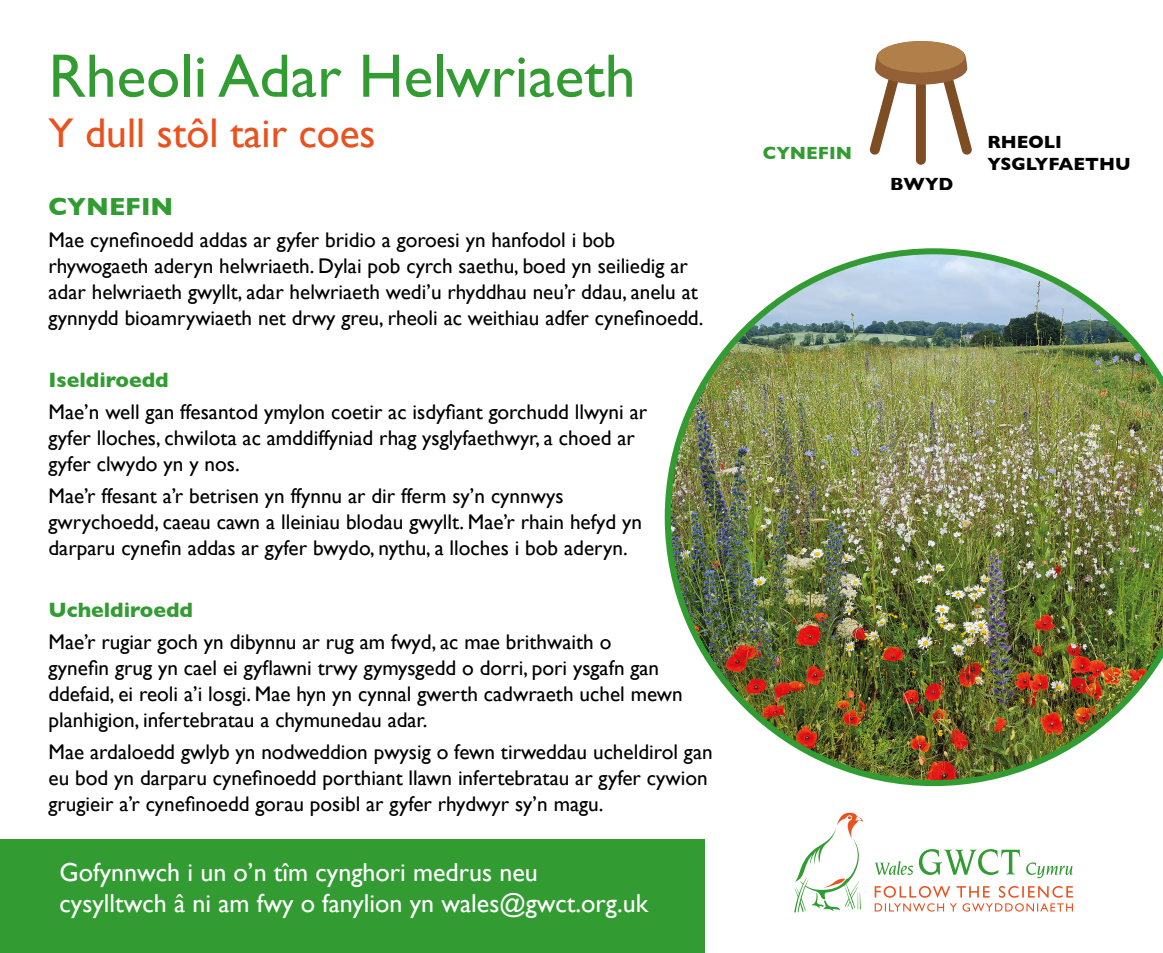
<style>
.page{position:relative;width:1163px;height:953px;background:#fff}
.page>*{position:absolute;margin:0;border:0;box-sizing:border-box;transform-origin:0 0}
.t1{font:61.64px "Gill Sans";color:#329c32}
.t2{font:41.48px "Gill Sans";color:#e9511d}
.t3{font:26px/31.2px "Gill Sans";color:#fff}
.t4{font:700 25.2px "Gill Sans";color:#329c32}
.t5{font:21.2px/26px "Gill Sans";color:#000}
.t6{font:700 21.2px "Gill Sans";color:#329c32}
.t7{font:700 18px "Gill Sans";color:#000}
.t8{font:700 18px "Gill Sans";color:#329c32}
</style>
<div class="page">
<div style="left:915px;top:78px;width:10px;height:87px;background:#7d4e24;border-radius:5px"></div>
<svg style="left:869px;top:41px;width:103px;height:114px"></svg>
<div style="left:877px;top:41px;width:87px;height:31px;background:#b17f4a;border-radius:50%"></div>
<svg style="left:794px;top:812px;width:68px;height:100px"></svg>
<svg style="left:874px;top:886px;width:198px;height:11px"></svg>
<svg style="left:874px;top:861px;width:38px;height:13px"></svg>
<svg style="left:874px;top:903px;width:198px;height:8px"></svg>
<svg style="left:918px;top:849px;width:154px;height:29px"></svg>
<img style="left:664px;top:248px;width:498px;height:538px">
<div style="left:0;top:839px;width:704px;height:113px;background:#329c32"></div>
<p class="t1" style="left:48px;top:40px;width:588px">Rheoli Adar Helwriaeth</p>
<p class="t2" style="left:48px;top:108px;width:328px">Y dull stôl tair coes</p>
<p class="t4" style="left:48px;top:187px;width:126px">CYNEFIN</p>
<p class="t5" style="left:48px;top:227px;width:656px">Mae cynefinoedd addas ar gyfer bridio a goroesi yn hanfodol i bob rhywogaeth aderyn helwriaeth. Dylai pob cyrch saethu, boed yn seiliedig ar adar helwriaeth gwyllt, adar helwriaeth wedi’u rhyddhau neu’r ddau, anelu at gynnydd bioamrywiaeth net drwy greu, rheoli ac weithiau adfer cynefinoedd.</p>
<p class="t6" style="left:48px;top:363px;width:122px">Iseldiroedd</p>
<p class="t5" style="left:48px;top:399px;width:600px">Mae’n well gan ffesantod ymylon coetir ac isdyfiant gorchudd llwyni ar gyfer lloches, chwilota ac amddiffyniad rhag ysglyfaethwyr, a choed ar gyfer clwydo yn y nos.</p>
<p class="t5" style="left:48px;top:482px;width:595px">Mae’r ffesant a’r betrisen yn ffynnu ar dir fferm sy’n cynnwys gwrychoedd, caeau cawn a lleiniau blodau gwyllt. Mae’r rhain hefyd yn darparu cynefin addas ar gyfer bwydo, nythu, a lloches i bob aderyn.</p>
<p class="t6" style="left:48px;top:593px;width:146px">Ucheldiroedd</p>
<p class="t5" style="left:48px;top:628px;width:635px">Mae’r rugiar goch yn dibynnu ar rug am fwyd, ac mae brithwaith o<br>gynefin grug yn cael ei gyflawni trwy gymysgedd o dorri, pori ysgafn gan ddefaid, ei reoli a’i losgi. Mae hyn yn cynnal gwerth cadwraeth uchel mewn planhigion, infertebratau a chymunedau adar.</p>
<p class="t5" style="left:48px;top:738px;width:665px">Mae ardaloedd gwlyb yn nodweddion pwysig o fewn tirweddau ucheldirol gan eu bod yn darparu cynefinoedd porthiant llawn infertebratau ar gyfer cywion grugieir a’r cynefinoedd gorau posibl ar gyfer rhydwyr sy’n magu.</p>
<p class="t3" style="left:60px;top:855px;width:590px">Gofynnwch i un o’n tîm cynghori medrus neu cysylltwch â ni am fwy o fanylion yn wales@gwct.org.uk</p>
<p class="t8" style="left:762px;top:139px;width:91px">CYNEFIN</p>
<p class="t7" style="left:890px;top:169px;width:65px">BWYD</p>
<p class="t7" style="left:987px;top:128px;width:76px">RHEOLI</p>
<p class="t7" style="left:987px;top:150px;width:145px">YSGLYFAETHU</p>
</div>
